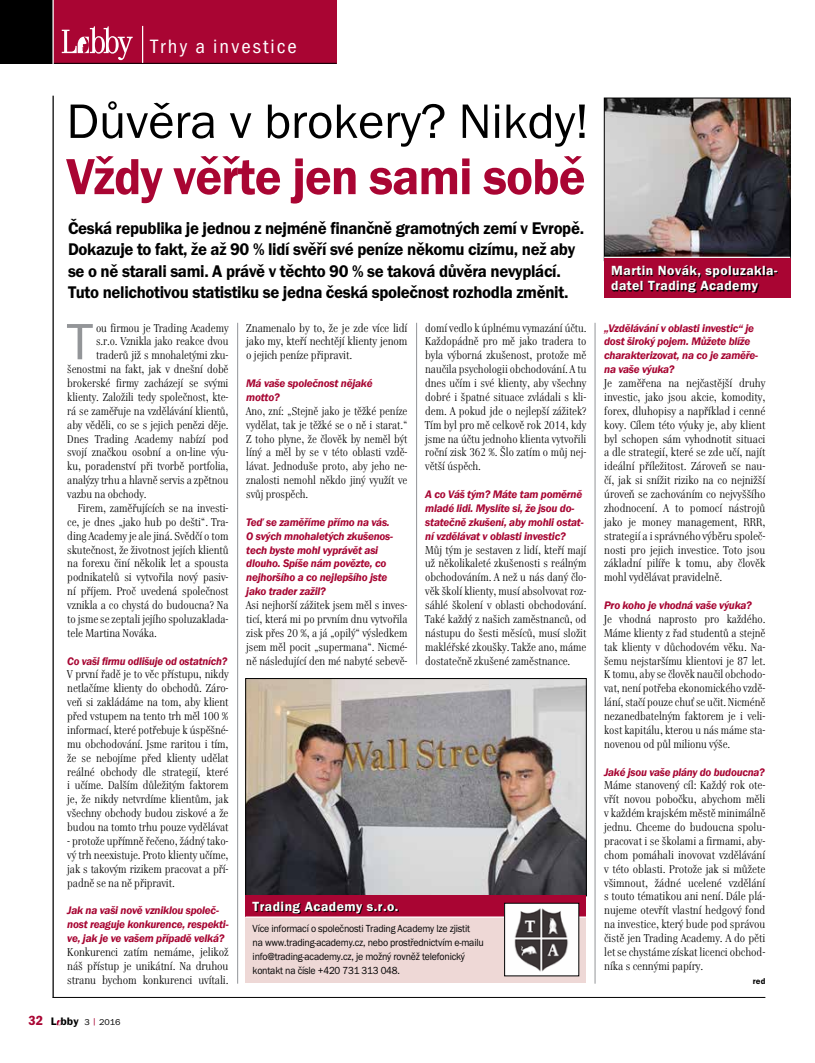
<style>
.page{position:relative;width:815px;height:1063px;background:#fff}
.page>*{position:absolute;margin:0;border:0;box-sizing:border-box;transform-origin:0 0}
.t1{font:52.88px "Franklin Got Itc TEE";color:#939598;scale:1.05 1}
.t2{font:600 52.5px "Franklin Got Itc TEE";letter-spacing:-.02em;color:#a90533;scale:.96 1}
.t3{font:50px "Franklin Got Itc TEE";letter-spacing:-.005em;color:#000}
.t4{font:condensed 20px "Franklin Got Itc TEE";letter-spacing:.1em;color:#fff;scale:1.05 1}
.t5{font:600 17.5px/21.2px "Franklin Got Itc TEE";letter-spacing:-.02em;color:#000;scale:.96 1}
.t6{font:600 13.75px/14.8px "Franklin Got Itc TEE";letter-spacing:.03em;color:#fff}
.t7{font:11.25px/13.9px "Genre CE Antiqua";letter-spacing:-.01em;color:#000;text-align:justify}
.t8{font:italic 600 11.25px/13.9px "Franklin Gothic";letter-spacing:-.02em;color:#a70532}
.t9{font:italic 600 11.25px "Franklin Gothic";letter-spacing:-.02em;color:#a70532;scale:.96 1}
.t10{font:10.62px/13.8px "Franklin Got Itc TEE";letter-spacing:-.02em;color:#000;scale:.93 1}
.t11{font:8.75px "Franklin Got Itc TEE";color:#000;scale:1.05 1}
.t12{font:600 8.75px "Franklin Got Itc TEE";color:#000}
.s1{font-weight:600;font-stretch:condensed;font-size:13.75px;color:#a90533}
.s2{font-weight:600;font-size:11.25px}
.s3{color:#a90533}
</style>
<div class="page">
<hr style="left:53px;top:96px;width:1px;height:902px;background:#000">
<hr style="left:53px;top:997px;width:712px;height:1px;background:#000">
<div style="left:0;top:0;width:53px;height:64px;background:#000"></div>
<div style="left:53px;top:0;width:284px;height:64px;background:#a90533"></div>
<hr style="left:0;top:63px;width:337px;height:1px;background:#000">
<hr style="left:52px;top:0;width:2px;height:64px;background:#fff">
<svg style="left:62px;top:26px;width:71px;height:34px"></svg>
<hr style="left:142px;top:26px;width:1px;height:37px;background:#fff">
<svg style="left:57px;top:1020px;width:3px;height:5px"></svg>
<hr style="left:237px;top:323px;width:1px;height:661px;background:#939598">
<hr style="left:416px;top:323px;width:1px;height:342px;background:#939598">
<hr style="left:595px;top:323px;width:1px;height:661px;background:#939598">
<img style="left:606px;top:100px;width:182px;height:157px">
<div style="left:604px;top:98px;width:186px;height:163px;border:1px solid #000"></div>
<img style="left:248px;top:680px;width:336px;height:214px">
<div style="left:246px;top:678px;width:340px;height:218px;border:1px solid #000"></div>
<div style="left:246px;top:918px;width:340px;height:65px;background:#eed8d6"></div>
<div style="left:246px;top:895px;width:340px;height:21px;background:#a90533"></div>
<svg style="left:253px;top:902px;width:146px;height:12px"></svg>
<img style="left:506px;top:905px;width:71px;height:69px">
<div style="left:504px;top:903px;width:75px;height:73px;border:1px solid #000"></div>
<div style="left:604px;top:258px;width:186px;height:40px;background:#a90533"></div>
<svg style="left:613px;top:266px;width:165px;height:27px"></svg>
<hr style="left:604px;top:257px;width:186px;height:1px;background:#fff">
<h3 class="t4" style="left:151px;top:35px;width:141px">Trhy a investice</h3>
<h3 class="t3" style="left:66px;top:94px;width:524px">Důvěra v brokery? Nikdy!</h3>
<h2 class="t2" style="left:66px;top:147px;width:542px">Vždy věřte jen sami sobě</h2>
<p class="t5" style="left:68px;top:218px;width:539px">Česká republika je jednou z nejméně finančně gramotných zemí v Evropě.<br>Dokazuje to fakt, že až 90 % lidí svěří své peníze někomu cizímu, než aby se o ně starali sami. A právě v těchto 90 % se taková důvěra nevyplácí.<br>Tuto nelichotivou statistiku se jedna česká společnost rozhodla změnit.</p>
<h1 class="t1" style="left:66px;top:312px;width:27px">T</h1>
<p class="t7" style="left:96px;top:321px;width:134px">ou firmou je Trading Academy</p>
<p class="t7" style="left:96px;top:334px;width:134px">s.r.o. Vznikla jako reakce dvou</p>
<p class="t7" style="left:96px;top:348px;width:134px">traderů již s mnohaletými zku-</p>
<p class="t7" style="left:67px;top:362px;width:163px">šenostmi na fakt, jak v dnešní době</p>
<p class="t7" style="left:67px;top:376px;width:163px">brokerské firmy zacházejí se svými</p>
<p class="t7" style="left:67px;top:390px;width:163px">klienty. Založili tedy společnost, kte-</p>
<p class="t7" style="left:67px;top:404px;width:163px">rá se zaměřuje na vzdělávání klientů,</p>
<p class="t7" style="left:67px;top:418px;width:163px">aby věděli, co se s jejich penězi děje.</p>
<p class="t7" style="left:67px;top:432px;width:163px">Dnes Trading Academy nabízí pod</p>
<p class="t7" style="left:67px;top:445px;width:163px">svojí značkou osobní a on-line výu-</p>
<p class="t7" style="left:67px;top:459px;width:163px">ku, poradenství při tvorbě portfolia,</p>
<p class="t7" style="left:67px;top:473px;width:163px">analýzy trhu a hlavně servis a zpětnou</p>
<p class="t7" style="left:67px;top:487px;width:81px">vazbu na obchody.</p>
<p class="t7" style="left:78px;top:501px;width:152px">Firem, zaměřujících se na investi-</p>
<p class="t7" style="left:67px;top:515px;width:163px">ce, je dnes „jako hub po dešti“. Tra-</p>
<p class="t7" style="left:67px;top:529px;width:163px">ding Academy je ale jiná. Svědčí o tom</p>
<p class="t7" style="left:67px;top:543px;width:163px">skutečnost, že životnost jejích klientů</p>
<p class="t7" style="left:67px;top:556px;width:163px">na forexu činí několik let a spousta</p>
<p class="t7" style="left:67px;top:570px;width:163px">podnikatelů si vytvořila nový pasiv-</p>
<p class="t7" style="left:67px;top:584px;width:163px">ní příjem. Proč uvedená společnost</p>
<p class="t7" style="left:67px;top:598px;width:163px">vznikla a co chystá do budoucna? Na</p>
<p class="t7" style="left:67px;top:612px;width:163px">to jsme se zeptali jejího spoluzaklada-</p>
<p class="t7" style="left:67px;top:626px;width:91px">tele Martina Nováka.</p>
<p class="t9" style="left:67px;top:654px;width:168px">Co vaši firmu odlišuje od ostatních?</p>
<p class="t7" style="left:67px;top:667px;width:163px">V první řadě je to věc přístupu, nikdy netlačíme klienty do obchodů. Záro&shy;veň si zakládáme na tom, aby klient před vstupem na tento trh měl 100 % informací, které potřebuje k úspěšné&shy;mu obchodování. Jsme raritou i tím, že se nebojíme před klienty udělat reálné obchody dle strategií, které i učíme. Dalším důležitým faktorem je, že nikdy netvrdíme klientům, jak všechny obchody budou ziskové a že budou na tomto trhu pouze vydělávat</p>
<p class="t7" style="left:67px;top:834px;width:163px">- protože upřímně řečeno, žádný tako&shy;vý trh neexistuje. Proto klienty učíme, jak s takovým rizikem pracovat a pří&shy;padně se na ně připravit.</p>
<p class="t8" style="left:67px;top:904px;width:163px">Jak na vaši nově vzniklou společ&shy;nost reaguje konkurence, respekti&shy;ve, jak je ve vašem případě velká?</p>
<p class="t7" style="left:67px;top:945px;width:163px">Konkurenci zatím nemáme, jelikož náš přístup je unikátní. Na druhou stranu bychom konkurenci uvítali.</p>
<p class="t11" style="left:28px;top:1018px;width:89px"><span class="s1">32</span> <span class="s2">L bby</span> 3 <span class="s3">|</span> 2016</p>
<p class="t7" style="left:246px;top:321px;width:163px">Znamenalo by to, že je zde více lidí jako my, kteří nechtějí klienty jenom o jejich peníze připravit.</p>
<p class="t8" style="left:246px;top:376px;width:128px">Má vaše společnost nějaké motto?</p>
<p class="t7" style="left:246px;top:404px;width:163px">Ano, zní: „Stejně jako je těžké peníze vydělat, tak je těžké se o ně i starat.“ Z toho plyne, že člověk by neměl být líný a měl by se v této oblasti vzdě&shy;lávat. Jednoduše proto, aby jeho ne&shy;znalosti nemohl někdo jiný využít ve svůj prospěch.</p>
<p class="t8" style="left:246px;top:515px;width:148px">Teď se zaměříme přímo na vás.<br>O svých mnohaletých zkušenos&shy;tech byste mohl vyprávět asi dlouho. Spíše nám povězte, co nejhoršího a co nejlepšího jste jako trader zažil?</p>
<p class="t7" style="left:246px;top:598px;width:163px">Asi nejhorší zážitek jsem měl s inves&shy;ticí, která mi po prvním dnu vytvořila zisk přes 20 %, a já „opilý“ výsledkem jsem měl pocit „supermana“. Nicmé&shy;ně následující den mé nabyté sebevě-</p>
<p class="t7" style="left:425px;top:321px;width:163px">domí vedlo k úplnému vymazání účtu.<br>Každopádně pro mě jako tradera to byla výborná zkušenost, protože mě naučila psychologii obchodování. A tu dnes učím i své klienty, aby všechny dobré i špatné situace zvládali s kli&shy;dem. A pokud jde o nejlepší zážitek?<br>Tím byl pro mě celkově rok 2014, kdy jsme na účtu jednoho klienta vytvořili roční zisk 362 %. Šlo zatím o můj nej&shy;větší úspěch.</p>
<p class="t8" style="left:425px;top:487px;width:160px">A co Váš tým? Máte tam poměrně mladé lidi. Myslíte si, že jsou do&shy;statečně zkušení, aby mohli ostat&shy;ní vzdělávat v oblasti investic?</p>
<p class="t7" style="left:425px;top:543px;width:163px">Můj tým je sestaven z lidí, kteří mají už několikaleté zkušenosti s reálným obchodováním. A než u nás daný člo&shy;věk školí klienty, musí absolvovat roz&shy;sáhlé školení v oblasti obchodování.<br>Také každý z našich zaměstnanců, od nástupu do šesti měsíců, musí složit makléřské zkoušky. Takže ano, máme dostatečně zkušené zaměstnance.</p>
<p class="t6" style="left:253px;top:899px;width:147px">Trading Academy s.r.o.</p>
<p class="t10" style="left:253px;top:922px;width:250px">Více informací o společnosti Trading Academy lze zjistit<br>na www.trading-academy.cz, nebo prostřednictvím e-mailu info@trading-academy.cz, je možný rovněž telefonický kontakt na čísle +420 731 313 048.</p>
<p class="t6" style="left:611px;top:263px;width:167px">Martin Novák, spoluzakla&shy;datel Trading Academy</p>
<p class="t8" style="left:604px;top:321px;width:155px">„Vzdělávání v oblasti investic“ je dost široký pojem. Můžete blíže charakterizovat, na co je zaměře&shy;na vaše výuka?</p>
<p class="t7" style="left:604px;top:376px;width:163px">Je zaměřena na nejčastější druhy investic, jako jsou akcie, komodity, forex, dluhopisy a například i cenné kovy. Cílem této výuky je, aby klient byl schopen sám vyhodnotit situaci a dle strategií, které se zde učí, najít ideální příležitost. Zároveň se nau&shy;čí, jak si snížit riziko na co nejnižší úroveň se zachováním co nejvyššího zhodnocení. A to pomocí nástrojů jako je money management, RRR, strategií a i správného výběru společ&shy;nosti pro jejich investice. Toto jsou základní pilíře k tomu, aby člověk mohl vydělávat pravidelně.</p>
<p class="t8" style="left:604px;top:598px;width:149px">Pro koho je vhodná vaše výuka?</p>
<p class="t7" style="left:604px;top:612px;width:163px">Je vhodná naprosto pro každého.<br>Máme klienty z řad studentů a stejně tak klienty v důchodovém věku. Na&shy;šemu nejstaršímu klientovi je 87 let.<br>K tomu, aby se člověk naučil obchodo&shy;vat, není potřeba ekonomického vzdě&shy;lání, stačí pouze chuť se učit. Nicméně nezanedbatelným faktorem je i veli&shy;kost kapitálu, kterou u nás máme sta&shy;novenou od půl milionu výše.</p>
<p class="t8" style="left:604px;top:765px;width:162px">Jaké jsou vaše plány do budoucna?</p>
<p class="t7" style="left:604px;top:778px;width:163px">Máme stanovený cíl: Každý rok ote&shy;vřít novou pobočku, abychom měli v každém krajském městě minimálně jednu. Chceme do budoucna spolu&shy;pracovat i se školami a firmami, aby&shy;chom pomáhali inovovat vzdělávání v této oblasti. Protože jak si můžete všimnout, žádné ucelené vzdělání s touto tématikou ani není. Dále plá&shy;nujeme otevřít vlastní hedgový fond na investice, který bude pod správou čistě jen Trading Academy. A do pěti let se chystáme získat licenci obchod&shy;níka s cennými papíry.</p>
<p class="t12" style="left:753px;top:976px;width:14px">red</p>
</div>
